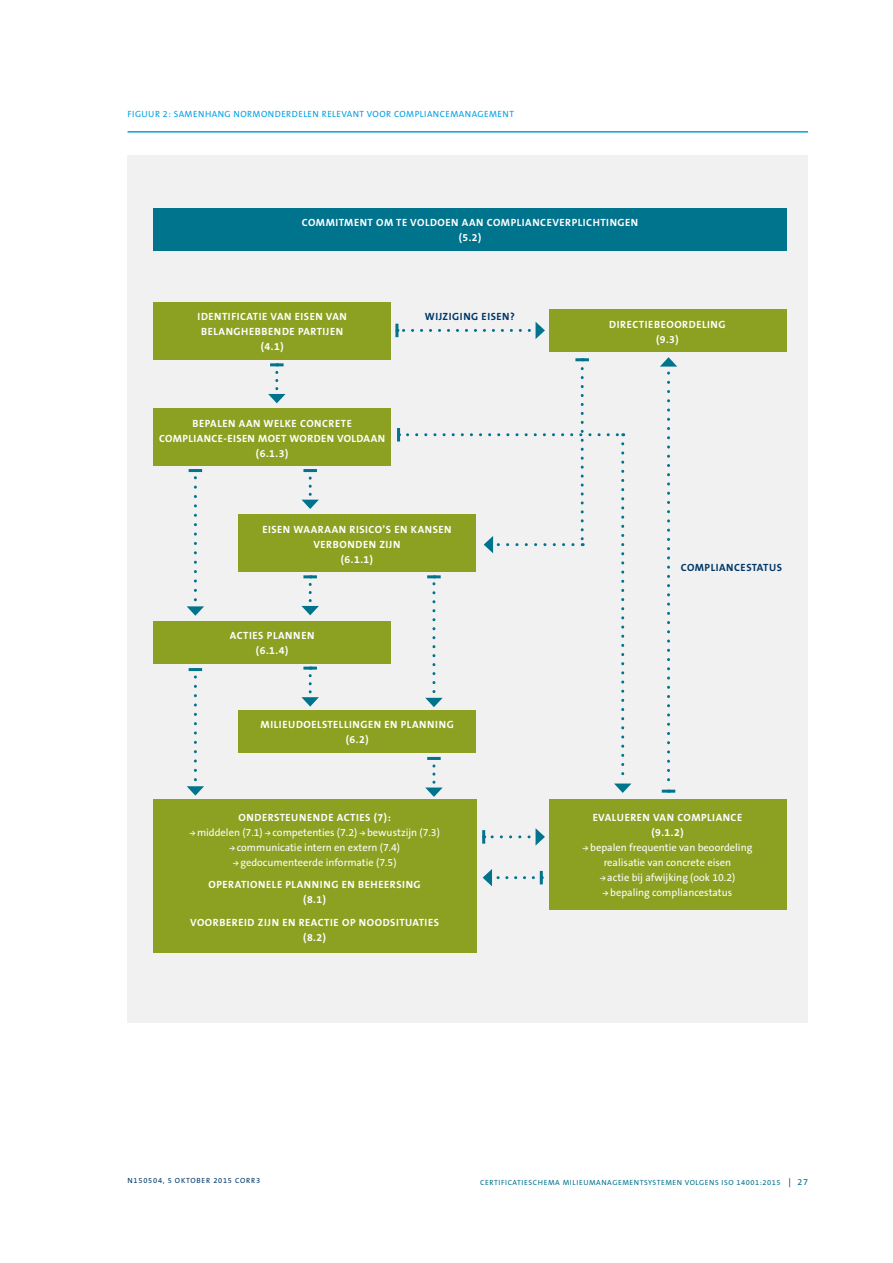
<style>
.page{position:relative;width:893px;height:1263px;background:#fff}
.page>*{position:absolute;margin:0;border:0;box-sizing:border-box;transform-origin:0 0}
.t1{font:700 10.5px/15px "The Sans B7";letter-spacing:.05em;color:#fff;text-align:center}
.t2{font:10.5px/15px "The Sans B5 Plain";color:#fff;text-align:center}
.t3{font:700 10.5px "The Sans B7";letter-spacing:.05em;color:#003768}
.t4{font:9px "The Sans B5 Plain";color:#00a1e4}
.t5{font:7.5px "The Sans B5 Plain";letter-spacing:.075em;color:#00738d}
.t6{font:7.5px "The Sans B5 Plain";letter-spacing:.1em;color:#003768}
.s1{font-family:"DIN Bold Alternate";font-size:6px}
.s2{font-size:9px;color:#003768}
.s3{font-size:9px}
</style>
<div class="page">
<hr style="left:128px;top:131px;width:680px;height:2px;background:#00a1e4">
<div style="left:128px;top:156px;width:680px;height:867px;background:#f1f1f2"></div>
<svg style="left:268px;top:366px;width:18px;height:37px"></svg>
<hr style="left:270px;top:363px;width:14px;height:3px;background:#00738d">
<svg style="left:309px;top:472px;width:3px;height:22px"></svg>
<svg style="left:302px;top:500px;width:17px;height:9px"></svg>
<hr style="left:303px;top:469px;width:14px;height:3px;background:#00738d">
<svg style="left:187px;top:606px;width:17px;height:10px"></svg>
<svg style="left:189px;top:469px;width:13px;height:131px"></svg>
<svg style="left:187px;top:786px;width:17px;height:10px"></svg>
<svg style="left:189px;top:668px;width:13px;height:112px"></svg>
<svg style="left:301px;top:578px;width:18px;height:37px"></svg>
<hr style="left:303px;top:575px;width:14px;height:3px;background:#00738d">
<svg style="left:301px;top:674px;width:18px;height:32px"></svg>
<hr style="left:303px;top:667px;width:14px;height:3px;background:#00738d">
<svg style="left:485px;top:835px;width:44px;height:3px"></svg>
<svg style="left:536px;top:828px;width:9px;height:17px"></svg>
<hr style="left:482px;top:830px;width:3px;height:14px;background:#00738d">
<svg style="left:483px;top:869px;width:9px;height:17px"></svg>
<svg style="left:498px;top:871px;width:45px;height:13px"></svg>
<div style="left:153px;top:208px;width:633px;height:43px;background:#00738d"></div>
<div style="left:548px;top:309px;width:238px;height:43px;background:#8ca122"></div>
<div style="left:153px;top:621px;width:238px;height:42px;background:#8ca122"></div>
<div style="left:153px;top:799px;width:323px;height:153px;background:#8ca122"></div>
<div style="left:549px;top:799px;width:237px;height:111px;background:#8ca122"></div>
<div style="left:238px;top:710px;width:238px;height:43px;background:#8ca122"></div>
<div style="left:153px;top:302px;width:238px;height:57px;background:#8ca122"></div>
<div style="left:153px;top:408px;width:238px;height:58px;background:#8ca122"></div>
<div style="left:238px;top:514px;width:238px;height:58px;background:#8ca122"></div>
<svg style="left:660px;top:357px;width:17px;height:10px"></svg>
<svg style="left:662px;top:373px;width:13px;height:420px"></svg>
<svg style="left:536px;top:322px;width:9px;height:17px"></svg>
<svg style="left:395px;top:324px;width:134px;height:13px"></svg>
<svg style="left:397px;top:428px;width:3px;height:13px"></svg>
<hr style="left:575px;top:358px;width:14px;height:3px;background:#00738d">
<svg style="left:407px;top:369px;width:224px;height:428px"></svg>
<p class="t4" style="left:128px;top:109px;width:12px">Figuur</p>
<p class="t4" style="left:163px;top:109px;width:24px">2: Samenhang</p>
<p class="t4" style="left:234px;top:109px;width:7px">normonderdelen</p>
<p class="t4" style="left:322px;top:109px;width:7px">relevant</p>
<p class="t4" style="left:367px;top:109px;width:8px">voor</p>
<p class="t4" style="left:394px;top:109px;width:7px">compliancemanagement</p>
<p class="t1" style="left:302px;top:215px;width:336px">COMMITMENT OM TE VOLDOEN AAN COMPLIANC EVERPLICHTINGEN (5.2)</p>
<p class="t1" style="left:197px;top:309px;width:149px">IDENTIFICATIE VAN EISEN VAN<br>BELANGHEBBENDE PARTIJEN (4.1)</p>
<p class="t1" style="left:159px;top:416px;width:226px">BEPALEN AAN WELKE CONC RETE<br>COMPLIANCE-EISEN MOET WORDEN VOLDAAN (6.1.3)</p>
<p class="t3" style="left:425px;top:311px;width:91px">WIJZIGING EISEN?</p>
<p class="t1" style="left:262px;top:522px;width:189px">EISEN WAARAAN RISICO’S EN KANSEN<br>VERBONDEN ZIJN<br>(6.1.1)</p>
<p class="t1" style="left:230px;top:628px;width:85px">ACTIES PLANN EN (6.1.4)</p>
<p class="t1" style="left:261px;top:718px;width:195px">MILIEUDOELSTELLINGEN EN PLANN ING (6.2)</p>
<p class="t1" style="left:239px;top:810px;width:9px">OND</p>
<p class="t1" style="left:262px;top:810px;width:130px">ERSTEUN ENDE ACTIES (7):</p>
<p class="t2" style="left:189px;top:825px;width:252px"><span class="s1">&gt;</span> middelen (7.1) <span class="s1">&gt;</span> competenties (7.2) <span class="s1">&gt;</span> bewustzijn (7.3) <span class="s1">&gt;</span> communicatie intern en extern (7.4)<br><span class="s1">&gt;</span> gedocumenteerde informatie (7.5)</p>
<p class="t1" style="left:209px;top:877px;width:214px">OPERATION ELE PLANN ING EN BEHEERSING (8.1)</p>
<p class="t1" style="left:190px;top:915px;width:249px">VOORBEREID ZIJN EN REACTIE OP NOODSITUATIES (8.2)</p>
<p class="t1" style="left:609px;top:317px;width:118px">DIRECTIEBEOORDELING (9.3)</p>
<p class="t3" style="left:681px;top:562px;width:102px">COMPLIANC ESTATUS</p>
<p class="t1" style="left:593px;top:810px;width:151px">EVALUEREN VAN COMPLIANC E (9.1.2)</p>
<p class="t2" style="left:583px;top:840px;width:171px"><span class="s1">&gt;</span> bepalen frequentie van beoordeling realisatie van concrete eisen<br><span class="s1">&gt;</span> actie bij afwijking (ook 10.2)<br><span class="s1">&gt;</span> bepaling compliancestatus</p>
<p class="t6" style="left:128px;top:1177px;width:134px">N 150504, 5 oktober 2015 corr3</p>
<p class="t5" style="left:480px;top:1178px;width:247px">Certificatieschema Milieumanagementsystemen volgens ISO</p>
<p class="t5" style="left:736px;top:1178px;width:73px">14001:2015 <span class="s2">|</span> <span class="s3">27</span></p>
</div>
